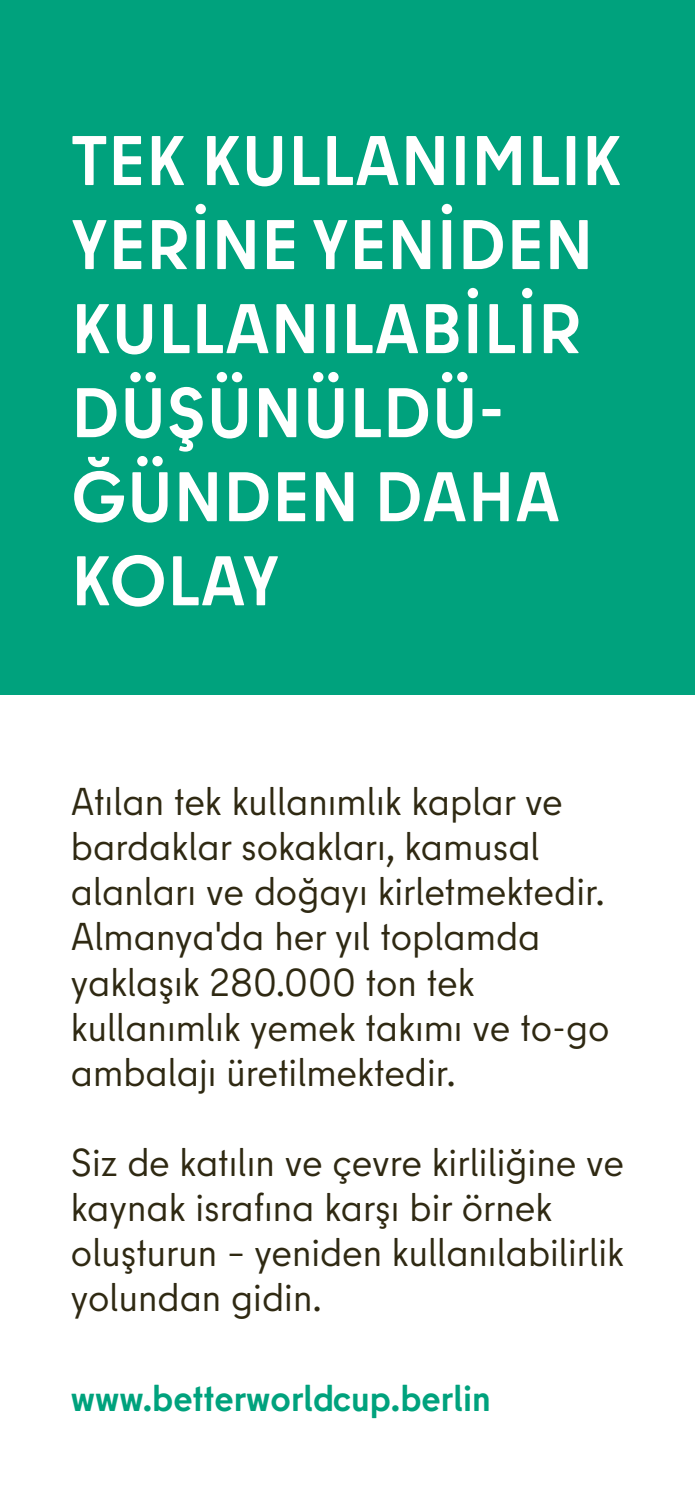
<style>
.page{position:relative;width:695px;height:1489px;background:#fff}
.page>*{position:absolute;margin:0;border:0;box-sizing:border-box;transform-origin:0 0}
.h2_Seite2{font:700 70px/84px "Berlin Type";letter-spacing:.01em;color:#fff}
.Copy_Seite2{font:38.75px/45px "Berlin Type";color:#2f2912}
.Copy_Seite2-2{font:700 36.25px "Berlin Type";color:#00a27d}
</style>
<div class="page">
<div style="left:0;top:0;width:694px;height:694px;background:#00a27d"></div>
<h2 class="h2_Seite2" style="left:71px;top:119px;width:552px">TEK KULLANIMLIK<br>YERINE YENIDEN<br>KULLANILABILIR<br>DÜŞÜNÜLDÜ-<br>ĞÜNDEN DAHA<br>KOLAY</h2>
<p class="Copy_Seite2" style="left:71px;top:779px;width:540px">Atılan tek kullanımlık kaplar ve bardaklar sokakları, kamusal alanları ve doğayı kirletmektedir.<br>Almanya'da her yıl toplamda yaklaşık 280.000 ton tek kullanımlık yemek takımı ve to-go ambalajı üretilmektedir.</p>
<p class="Copy_Seite2" style="left:71px;top:1139px;width:554px">Siz de katılın ve çevre kirliliğine ve kaynak israfına karşı bir örnek oluşturun – yeniden kullanılabilirlik yolundan gidin.</p>
<p class="Copy_Seite2-2" style="left:71px;top:1374px;width:421px">www.betterworldcup.berlin</p>
</div>
